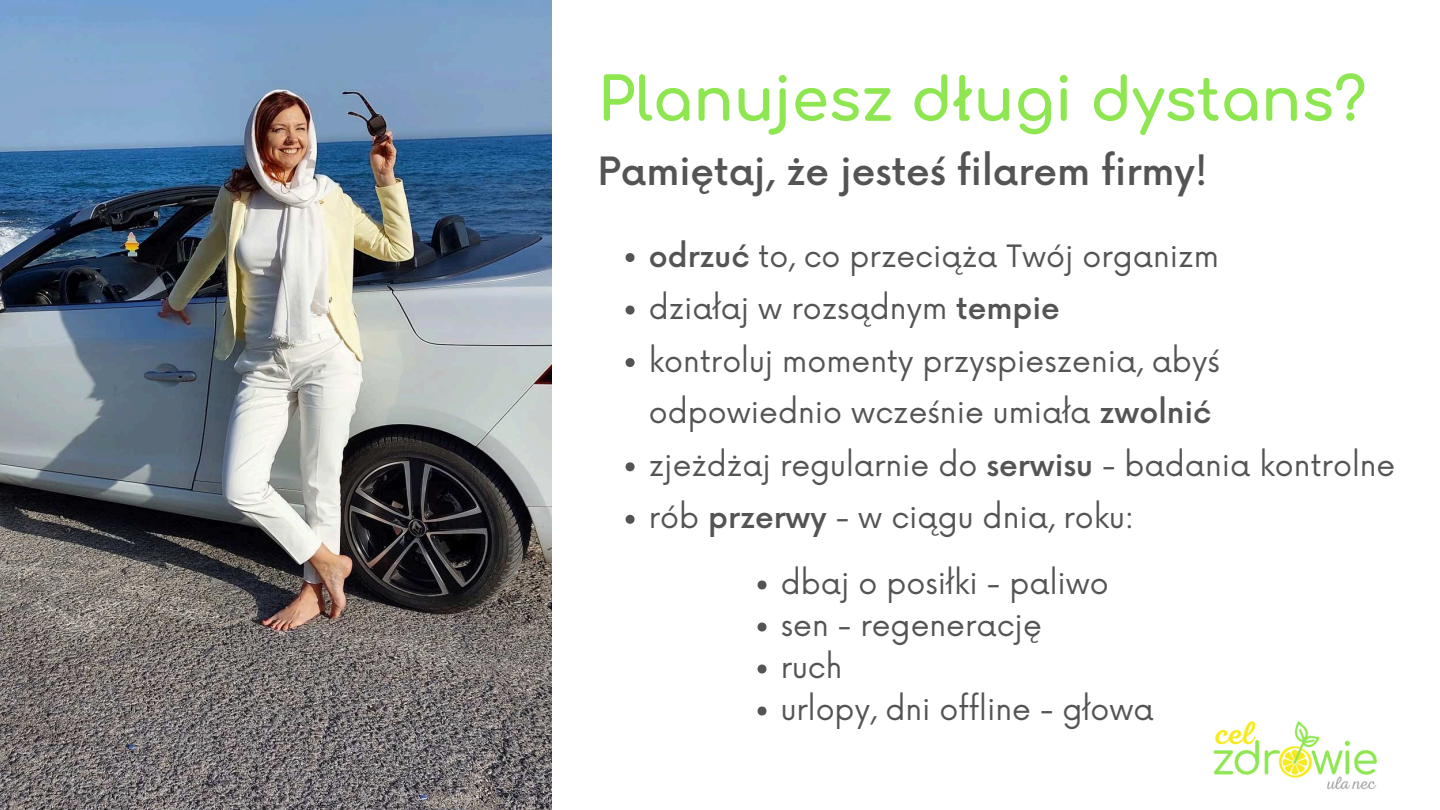
<style>
.page{position:relative;width:1440px;height:810px;background:#fff}
.page>*{position:absolute;margin:0;border:0;box-sizing:border-box;transform-origin:0 0}
.t1{font:700 59.7px "Comfortaa";color:#8ee651}
.t2{font:500 38px "Now";color:#545454}
.t3{font:30px/52.4px "Now";color:#545454}
.s1{font-weight:500}
</style>
<div class="page">
<img style="left:1213px;top:721px;width:164px;height:68px">
<img style="left:0;top:0;width:552px;height:810px">
<svg style="left:626px;top:253px;width:9px;height:9px"></svg>
<svg style="left:626px;top:306px;width:9px;height:9px"></svg>
<svg style="left:626px;top:358px;width:9px;height:9px"></svg>
<svg style="left:626px;top:462px;width:9px;height:9px"></svg>
<svg style="left:626px;top:515px;width:9px;height:9px"></svg>
<svg style="left:758px;top:581px;width:9px;height:9px"></svg>
<svg style="left:758px;top:623px;width:9px;height:9px"></svg>
<svg style="left:758px;top:665px;width:9px;height:9px"></svg>
<svg style="left:758px;top:707px;width:9px;height:9px"></svg>
<h1 class="t1" style="left:598px;top:44px;width:770px">Planujesz długi dystans?</h1>
<p class="t2" style="left:598px;top:142px;width:611px">Pamiętaj, że jesteś filarem firmy!</p>
<p class="t3" style="left:649px;top:227px;width:748px"><span class="s1">odrzuć</span> to, co przeciąża Twój organizm<br>działaj w rozsądnym <span class="s1">tempie<br></span>kontroluj momenty przyspieszenia, abyś odpowiednio wcześnie umiała <span class="s1">zwolnić<br></span>zjeżdżaj regularnie do <span class="s1">serwisu</span> - badania kontrolne rób <span class="s1">przerwy</span> - w ciągu dnia, roku:</p>
<p class="t3" style="left:781px;top:560px;width:374px;line-height:42px">dbaj o posiłki - paliwo sen - regenerację<br>ruch<br>urlopy, dni offline - głowa</p>
</div>
